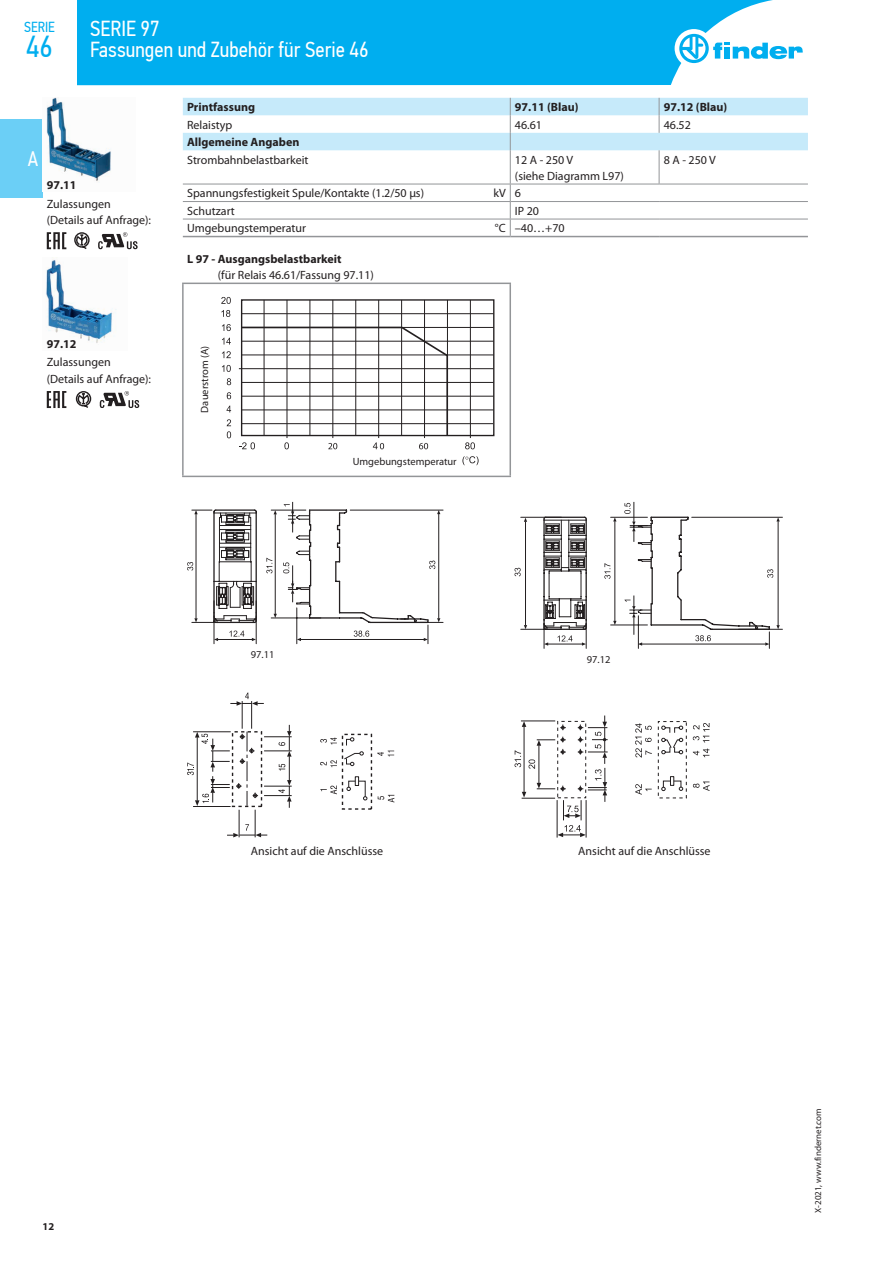
<style>
.page{position:relative;width:893px;height:1263px;background:#fff}
.page>*{position:absolute;margin:0;border:0;box-sizing:border-box;transform-origin:0 0}
.t1{font:30.3px "PF Din Text Cond Pro";color:#00aeef}
.t2{font:21.75px/21px "PF Din Text Cond Pro";color:#fff}
.t3{font:21px "PF Din Text Cond Pro";color:#fff}
.t4{font:14.55px "PF Din Text Cond Pro";color:#00aeef}
.t5{font:12px/16.2px "Myriad Pro";color:#231f20}
.t6{font:700 12px "Myriad Pro";color:#231f20}
.t7{font:10.5px "Myriad Pro";color:#231f20}
.t8{font:700 10.5px "Myriad Pro";color:#231f20}
.t9{font:9px "Myriad Pro";color:#231f20}
</style>
<div class="page">
<div style="left:0;top:119px;width:43px;height:79px;background:#6bcff6"></div>
<div style="left:77px;top:0;width:696px;height:85px;background:#00aeef"></div>
<div style="left:675px;top:29px;width:38px;height:39px;background:#fff;border-radius:50%"></div>
<svg style="left:679px;top:34px;width:124px;height:29px"></svg>
<hr style="left:510px;top:219px;width:149px;height:1px;background:#939598">
<hr style="left:659px;top:219px;width:149px;height:1px;background:#939598">
<hr style="left:510px;top:201px;width:149px;height:1px;background:#939598">
<hr style="left:659px;top:201px;width:149px;height:1px;background:#939598">
<hr style="left:510px;top:184px;width:149px;height:1px;background:#939598">
<hr style="left:659px;top:184px;width:149px;height:1px;background:#939598">
<hr style="left:510px;top:150px;width:1px;height:34px;background:#939598">
<svg style="left:510px;top:184px;width:1px;height:52px"></svg>
<hr style="left:183px;top:236px;width:327px;height:1px;background:#939598">
<hr style="left:183px;top:184px;width:327px;height:1px;background:#939598">
<hr style="left:183px;top:201px;width:327px;height:1px;background:#939598">
<hr style="left:182px;top:283px;width:329px;height:1px;background:#939598">
<hr style="left:182px;top:476px;width:329px;height:1px;background:#939598">
<hr style="left:183px;top:219px;width:327px;height:1px;background:#939598">
<svg style="left:183px;top:98px;width:625px;height:52px"></svg>
<hr style="left:182px;top:284px;width:2px;height:192px;background:#939598">
<hr style="left:510px;top:236px;width:149px;height:1px;background:#939598">
<hr style="left:659px;top:236px;width:149px;height:1px;background:#939598">
<hr style="left:509px;top:284px;width:2px;height:192px;background:#939598">
<hr style="left:659px;top:150px;width:1px;height:34px;background:#939598">
<img style="left:46px;top:98px;width:65px;height:85px">
<svg style="left:74px;top:232px;width:16px;height:17px"></svg>
<svg style="left:98px;top:232px;width:40px;height:17px"></svg>
<svg style="left:47px;top:232px;width:19px;height:17px"></svg>
<img style="left:46px;top:260px;width:71px;height:83px">
<svg style="left:76px;top:391px;width:15px;height:17px"></svg>
<svg style="left:100px;top:391px;width:39px;height:17px"></svg>
<svg style="left:47px;top:391px;width:19px;height:17px"></svg>
<svg style="left:462px;top:456px;width:17px;height:9px"></svg>
<svg style="left:221px;top:297px;width:10px;height:7px"></svg>
<hr style="left:239px;top:368px;width:255px;height:1px;background:#231f20">
<div style="left:241px;top:299px;width:253px;height:137px;border:1px solid #231f20"></div>
<svg style="left:222px;top:365px;width:9px;height:7px"></svg>
<svg style="left:465px;top:442px;width:10px;height:7px"></svg>
<hr style="left:242px;top:327px;width:252px;height:1px;background:#231f20">
<hr style="left:241px;top:423px;width:252px;height:1px;background:#231f20">
<hr style="left:242px;top:410px;width:252px;height:1px;background:#231f20">
<hr style="left:242px;top:396px;width:252px;height:1px;background:#231f20">
<hr style="left:242px;top:382px;width:252px;height:1px;background:#231f20">
<hr style="left:242px;top:355px;width:252px;height:1px;background:#231f20">
<hr style="left:242px;top:341px;width:252px;height:1px;background:#231f20">
<hr style="left:242px;top:313px;width:252px;height:1px;background:#231f20">
<svg style="left:222px;top:351px;width:9px;height:7px"></svg>
<svg style="left:222px;top:324px;width:9px;height:7px"></svg>
<svg style="left:227px;top:378px;width:4px;height:7px"></svg>
<svg style="left:227px;top:392px;width:4px;height:7px"></svg>
<svg style="left:227px;top:406px;width:4px;height:6px"></svg>
<svg style="left:227px;top:419px;width:4px;height:19px"></svg>
<svg style="left:222px;top:338px;width:9px;height:6px"></svg>
<svg style="left:221px;top:310px;width:9px;height:7px"></svg>
<hr style="left:355px;top:300px;width:1px;height:135px;background:#231f20">
<hr style="left:310px;top:300px;width:1px;height:135px;background:#231f20">
<hr style="left:470px;top:300px;width:1px;height:138px;background:#231f20">
<hr style="left:447px;top:300px;width:1px;height:135px;background:#231f20">
<hr style="left:401px;top:300px;width:1px;height:135px;background:#231f20">
<hr style="left:333px;top:300px;width:1px;height:138px;background:#231f20">
<hr style="left:264px;top:300px;width:1px;height:135px;background:#231f20">
<hr style="left:424px;top:300px;width:1px;height:138px;background:#231f20">
<hr style="left:378px;top:300px;width:1px;height:138px;background:#231f20">
<hr style="left:287px;top:300px;width:1px;height:138px;background:#231f20">
<svg style="left:239px;top:326px;width:210px;height:123px"></svg>
<svg style="left:187px;top:502px;width:256px;height:142px"></svg>
<hr style="left:739px;top:629px;width:43px;height:1px;background:#231f20">
<hr style="left:692px;top:517px;width:90px;height:1px;background:#231f20">
<hr style="left:611px;top:625px;width:36px;height:1px;background:#231f20">
<hr style="left:611px;top:517px;width:36px;height:1px;background:#231f20">
<hr style="left:521px;top:629px;width:40px;height:1px;background:#231f20">
<hr style="left:521px;top:517px;width:40px;height:1px;background:#231f20">
<hr style="left:615px;top:521px;width:1px;height:100px;background:#231f20">
<svg style="left:604px;top:563px;width:6px;height:16px"></svg>
<svg style="left:624px;top:502px;width:156px;height:146px"></svg>
<hr style="left:525px;top:521px;width:1px;height:104px;background:#231f20">
<svg style="left:524px;top:625px;width:3px;height:4px"></svg>
<svg style="left:514px;top:568px;width:7px;height:8px"></svg>
<svg style="left:542px;top:516px;width:45px;height:132px"></svg>
<svg style="left:187px;top:692px;width:207px;height:145px"></svg>
<div style="left:658px;top:721px;width:29px;height:77px;border:1px dashed #231f20"></div>
<svg style="left:670px;top:776px;width:4px;height:4px"></svg>
<svg style="left:661px;top:780px;width:22px;height:11px"></svg>
<svg style="left:661px;top:725px;width:22px;height:29px"></svg>
<svg style="left:693px;top:781px;width:16px;height:10px"></svg>
<svg style="left:693px;top:748px;width:16px;height:9px"></svg>
<svg style="left:693px;top:723px;width:16px;height:19px"></svg>
<svg style="left:635px;top:723px;width:17px;height:34px"></svg>
<svg style="left:635px;top:784px;width:17px;height:11px"></svg>
<svg style="left:514px;top:715px;width:94px;height:122px"></svg>
<p class="t4" style="left:24px;top:19px;width:32px">SERIE</p>
<h1 class="t1" style="left:26px;top:28px;width:28px">46</h1>
<h2 class="t2" style="left:90px;top:18px;width:280px">SERIE 97<br>Fassungen und Zubehör für Serie 46</h2>
<h3 class="t3" style="left:28px;top:147px;width:12px">A</h3>
<p class="t6" style="left:47px;top:177px;width:31px">97.11</p>
<p class="t5" style="left:47px;top:195px;width:106px">Zulassungen (Details auf Anfrage):</p>
<p class="t6" style="left:47px;top:336px;width:31px">97.12</p>
<p class="t5" style="left:47px;top:354px;width:106px">Zulassungen (Details auf Anfrage):</p>
<p class="t6" style="left:187px;top:99px;width:69px">Printfassung</p>
<p class="t6" style="left:515px;top:99px;width:65px">97.11 (Blau)</p>
<p class="t6" style="left:664px;top:99px;width:65px">97.12 (Blau)</p>
<p class="t5" style="left:187px;top:116px;width:47px">Relaistyp</p>
<p class="t5" style="left:515px;top:116px;width:29px">46.61</p>
<p class="t5" style="left:664px;top:116px;width:29px">46.52</p>
<p class="t6" style="left:187px;top:134px;width:114px">Allgemeine Angaben</p>
<p class="t5" style="left:187px;top:151px;width:123px">Strombahnbelastbarkeit</p>
<p class="t5" style="left:515px;top:151px;width:111px">12 A - 250 V<br>(siehe Diagramm L97)</p>
<p class="t5" style="left:664px;top:151px;width:54px">8 A - 250 V</p>
<p class="t5" style="left:187px;top:185px;width:238px">Spannungsfestigkeit Spule/Kontakte (1.2/50 μs)</p>
<p class="t5" style="left:493px;top:185px;width:29px">kV 6</p>
<p class="t5" style="left:187px;top:202px;width:49px">Schutzart</p>
<p class="t5" style="left:515px;top:202px;width:26px">IP 20</p>
<p class="t5" style="left:187px;top:220px;width:120px">Umgebungstemperatur</p>
<p class="t5" style="left:495px;top:220px;width:71px">°C –40…+70</p>
<p class="t6" style="left:187px;top:251px;width:156px">L 97 - Ausgangsbelastbarkeit</p>
<p class="t5" style="left:218px;top:267px;width:158px">(für Relais 46.61/Fassung 97.11)</p>
<p class="t7" style="left:198px;top:412px;width:68px;rotate:-90deg">Dauerstrom (A)</p>
<p class="t7" style="left:353px;top:455px;width:106px">Umgebungstemperatur</p>
<p class="t7" style="left:251px;top:648px;width:25px">97.11</p>
<p class="t7" style="left:587px;top:653px;width:25px">97.12</p>
<p class="t5" style="left:251px;top:843px;width:134px">Ansicht auf die Anschlüsse</p>
<p class="t5" style="left:578px;top:843px;width:134px">Ansicht auf die Anschlüsse</p>
<p class="t8" style="left:43px;top:1219px;width:13px">12</p>
<p class="t9" style="left:812px;top:1213px;width:106px;rotate:-90deg">X-2021, www.findernet.com</p>
</div>
